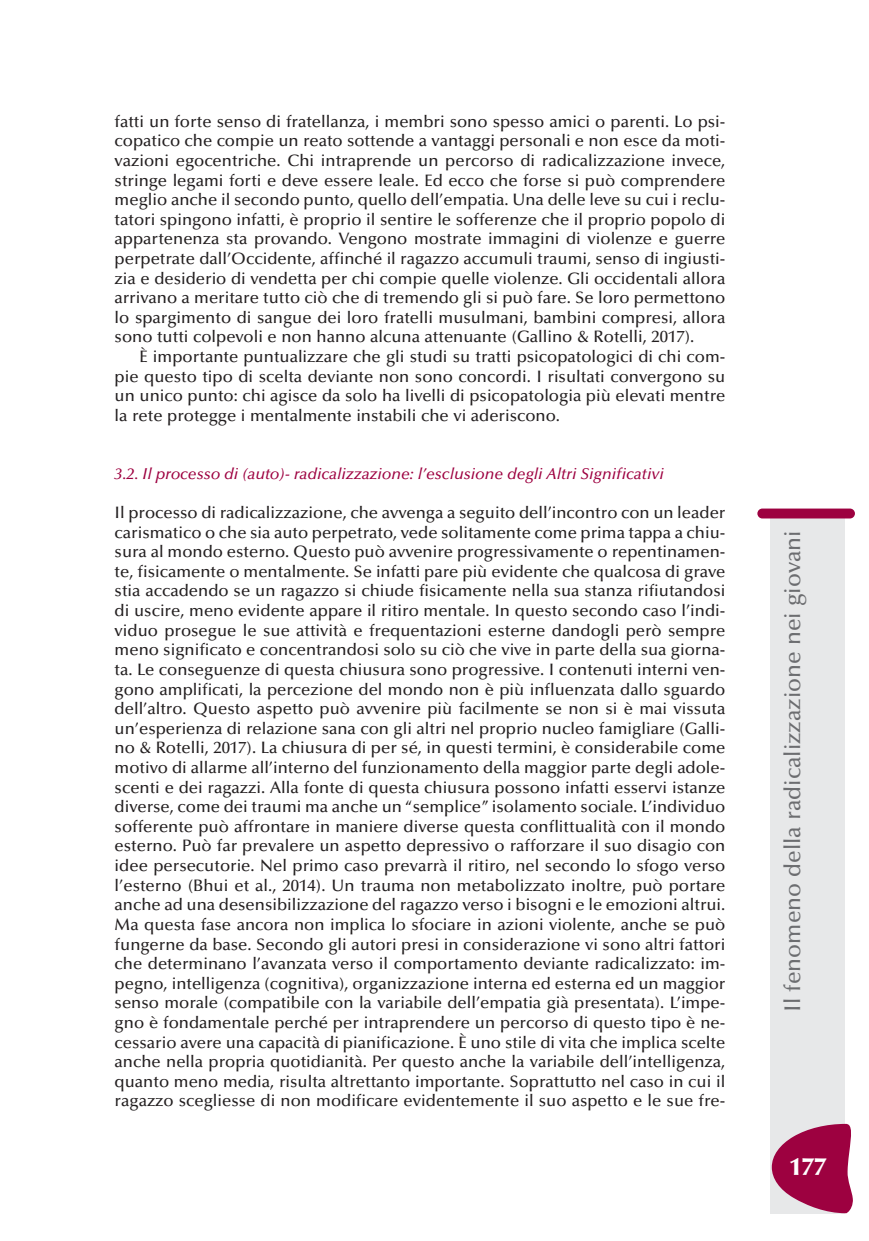
<style>
.page{position:relative;width:869px;height:1241px;background:#fff}
.page>*{position:absolute;margin:0;border:0;box-sizing:border-box;transform-origin:0 0}
.t1{font:900 24.5px "Optima";color:#fff}
.t2{font:500 22.75px "Optima";color:#6c6d70}
.t3{font:500 16.62px/19.6px "Optima";color:#231f20;text-align:justify}
.t4{font:italic 500 15.75px "Optima";color:#9d0140}
</style>
<div class="page">
<div style="left:770px;top:516px;width:74px;height:697px;background:#e7e8e9"></div>
<div style="left:757px;top:508px;width:97px;height:10px;background:#9d0140;border-radius:5px"></div>
<svg style="left:771px;top:1123px;width:82px;height:89px"></svg>
<p class="t3" style="left:115px;top:113px;width:612px">fatti un forte senso di fratellanza, i membri sono spesso amici o parenti. Lo psi&shy;copatico che compie un reato sottende a vantaggi personali e non esce da moti&shy;vazioni egocentriche. Chi intraprende un percorso di radicalizzazione invece, stringe legami forti e deve essere leale. Ed ecco che forse si può comprendere meglio anche il secondo punto, quello dell’empatia. Una delle leve su cui i reclu&shy;tatori spingono infatti, è proprio il sentire le sofferenze che il proprio popolo di appartenenza sta provando. Vengono mostrate immagini di violenze e guerre perpetrate dall’Occidente, affinché il ragazzo accumuli traumi, senso di ingiusti&shy;zia e desiderio di vendetta per chi compie quelle violenze. Gli occidentali allora arrivano a meritare tutto ciò che di tremendo gli si può fare. Se loro permettono lo spargimento di sangue dei loro fratelli musulmani, bambini compresi, allora sono tutti colpevoli e non hanno alcuna attenuante (Gallino &amp; Rotelli, 2017).</p>
<p class="t3" style="left:115px;top:348px;width:612px;text-indent:25px">È importante puntualizzare che gli studi su tratti psicopatologici di chi com&shy;pie questo tipo di scelta deviante non sono concordi. I risultati convergono su un unico punto: chi agisce da solo ha livelli di psicopatologia più elevati mentre la rete protegge i mentalmente instabili che vi aderiscono.</p>
<p class="t4" style="left:115px;top:467px;width:550px">3.2. Il processo di (auto)- radicalizzazione: l’esclusione degli Altri Significativi</p>
<p class="t3" style="left:115px;top:504px;width:612px">Il processo di radicalizzazione, che avvenga a seguito dell’incontro con un leader carismatico o che sia auto perpetrato, vede solitamente come prima tappa a chiu&shy;sura al mondo esterno. Questo può avvenire progressivamente o repentinamen&shy;te, fisicamente o mentalmente. Se infatti pare più evidente che qualcosa di grave stia accadendo se un ragazzo si chiude fisicamente nella sua stanza rifiutandosi di uscire, meno evidente appare il ritiro mentale. In questo secondo caso l’indi&shy;viduo prosegue le sue attività e frequentazioni esterne dandogli però sempre meno significato e concentrandosi solo su ciò che vive in parte della sua giorna&shy;ta. Le conseguenze di questa chiusura sono progressive. I contenuti interni ven&shy;gono amplificati, la percezione del mondo non è più influenzata dallo sguardo dell’altro. Questo aspetto può avvenire più facilmente se non si è mai vissuta un’esperienza di relazione sana con gli altri nel proprio nucleo famigliare (Galli&shy;no &amp; Rotelli, 2017). La chiusura di per sé, in questi termini, è considerabile come motivo di allarme all’interno del funzionamento della maggior parte degli adole&shy;scenti e dei ragazzi. Alla fonte di questa chiusura possono infatti esservi istanze diverse, come dei traumi ma anche un“semplice” isolamento sociale. L’individuo sofferente può affrontare in maniere diverse questa conflittualità con il mondo esterno. Può far prevalere un aspetto depressivo o rafforzare il suo disagio con idee persecutorie. Nel primo caso prevarrà il ritiro, nel secondo lo sfogo verso l’esterno (Bhui et al., 2014). Un trauma non metabolizzato inoltre, può portare anche ad una desensibilizzazione del ragazzo verso i bisogni e le emozioni altrui.<br>Ma questa fase ancora non implica lo sfociare in azioni violente, anche se può fungerne da base. Secondo gli autori presi in considerazione vi sono altri fattori che determinano l’avanzata verso il comportamento deviante radicalizzato: im&shy;pegno, intelligenza (cognitiva), organizzazione interna ed esterna ed un maggior senso morale (compatibile con la variabile dell’empatia già presentata). L’impe&shy;gno è fondamentale perché per intraprendere un percorso di questo tipo è ne&shy;cessario avere una capacità di pianificazione. È uno stile di vita che implica scelte anche nella propria quotidianità. Per questo anche la variabile dell’intelligenza, quanto meno media, risulta altrettanto importante. Soprattutto nel caso in cui il ragazzo scegliesse di non modificare evidentemente il suo aspetto e le sue fre-</p>
<h2 class="t2" style="left:783px;top:1011px;width:482px;rotate:-90deg">Il fenomeno della radicalizzazione nei giovani</h2>
<h1 class="t1" style="left:789px;top:1156px;width:38px">177</h1>
</div>
